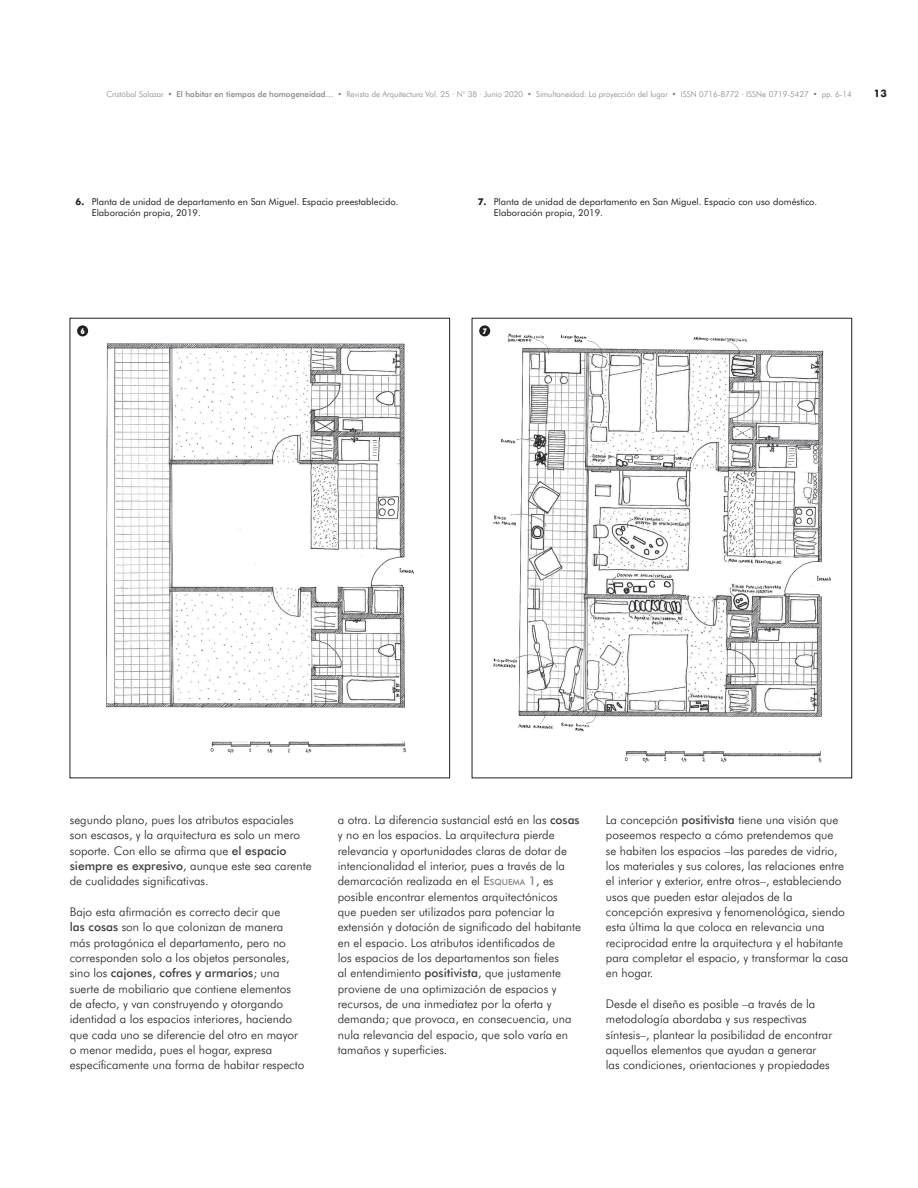
<style>
.page{position:relative;width:918px;height:1188px;background:#fff}
.page>*{position:absolute;margin:0;border:0;box-sizing:border-box;transform-origin:0 0}
.t1{font:300 12px/15.3px "Futura BT";color:#231f20}
.t2{font:700 10.35px "Futura BT";color:#231f20}
.t3{font:9.45px/11.2px "Futura BT";color:#231f20}
.t4{font:300 8.1px "Futura BT";color:#808285}
.t5{font:900 condensed 7.8px "Futura BT";color:#fff}
.s1{font-weight:500}
.s2{font-weight:700}
.s3{font-weight:500;color:#3e3e3f}
.s4{font-weight:500;color:#808285}
.s5{font-weight:500;font-size:8.4px;color:#808285}
</style>
<div class="page">
<svg style="left:70px;top:318px;width:782px;height:460px"></svg>
<div style="left:77px;top:325px;width:11px;height:11px;background:#231f20;border-radius:50%"></div>
<div style="left:479px;top:325px;width:11px;height:11px;background:#231f20;border-radius:50%"></div>
<p class="t4" style="left:106px;top:91px;width:747px">Cristóbal Salazar • <span class="s1">El habitar en tiempos de homogeneidad…</span> • Revista de Arquitectura Vol. 25 · N° 38 · Junio 2020 • Simultaneidad: La proyección del lugar • ISSN 0716-8772 · ISSNe 0719-5427 • pp. 6-14</p>
<p class="t2" style="left:874px;top:87px;width:14px">13</p>
<p class="t3" style="left:92px;top:196px;width:308px;text-indent:-16px"><span class="s2">6.</span> Planta de unidad de departamento en San Miguel. Espacio preestablecido.<br>Elaboración propia, 2019.</p>
<p class="t3" style="left:494px;top:196px;width:325px;text-indent:-16px"><span class="s2">7.</span> Planta de unidad de departamento en San Miguel. Espacio con uso doméstico.<br>Elaboración propia, 2019.</p>
<p class="t5" style="left:81px;top:327px;width:5px">6</p>
<p class="t5" style="left:483px;top:327px;width:5px">7</p>
<p class="t1" style="left:70px;top:813px;width:243px">segundo plano, pues los atributos espaciales son escasos, y la arquitectura es solo un mero soporte. Con ello se afirma que <span class="s3">el espacio siempre es expresivo</span>, aunque este sea carente de cualidades significativas.</p>
<p class="t1" style="left:70px;top:905px;width:236px">Bajo esta afirmación es correcto decir que<br><span class="s3">las cosas</span> son lo que colonizan de manera más protagónica el departamento, pero no corresponden solo a los objetos personales, sino los <span class="s3">cajones, cofres y armarios</span>; una suerte de mobiliario que contiene elementos de afecto, y van construyendo y otorgando identidad a los espacios interiores, haciendo que cada uno se diferencie del otro en mayor o menor medida, pues el hogar, expresa específicamente una forma de habitar respecto</p>
<p class="t1" style="left:338px;top:813px;width:245px">a otra. La diferencia sustancial está en las <span class="s3">cosas </span>y no en los espacios. La arquitectura pierde relevancia y oportunidades claras de dotar de intencionalidad el interior, pues a través de la demarcación realizada en el <span class="s4">E</span><span class="s5">SQUEMA</span> <span class="s4">1</span>, es posible encontrar elementos arquitectónicos<br>que pueden ser utilizados para potenciar la extensión y dotación de significado del habitante en el espacio. Los atributos identificados de<br>los espacios de los departamentos son fieles<br>al entendimiento <span class="s3">positivista</span>, que justamente proviene de una optimización de espacios y recursos, de una inmediatez por la oferta y demanda; que provoca, en consecuencia, una nula relevancia del espacio, que solo varía en tamaños y superficies.</p>
<p class="t1" style="left:606px;top:813px;width:244px">La concepción <span class="s3">positivista</span> tiene una visión que poseemos respecto a cómo pretendemos que<br>se habiten los espacios –las paredes de vidrio, los materiales y sus colores, las relaciones entre el interior y exterior, entre otros–, estableciendo usos que pueden estar alejados de la concepción expresiva y fenomenológica, siendo esta última la que coloca en relevancia una reciprocidad entre la arquitectura y el habitante para completar el espacio, y transformar la casa en hogar.</p>
<p class="t1" style="left:606px;top:997px;width:228px">Desde el diseño es posible –a través de la metodología abordaba y sus respectivas síntesis–, plantear la posibilidad de encontrar aquellos elementos que ayudan a generar las condiciones, orientaciones y propiedades</p>
</div>
